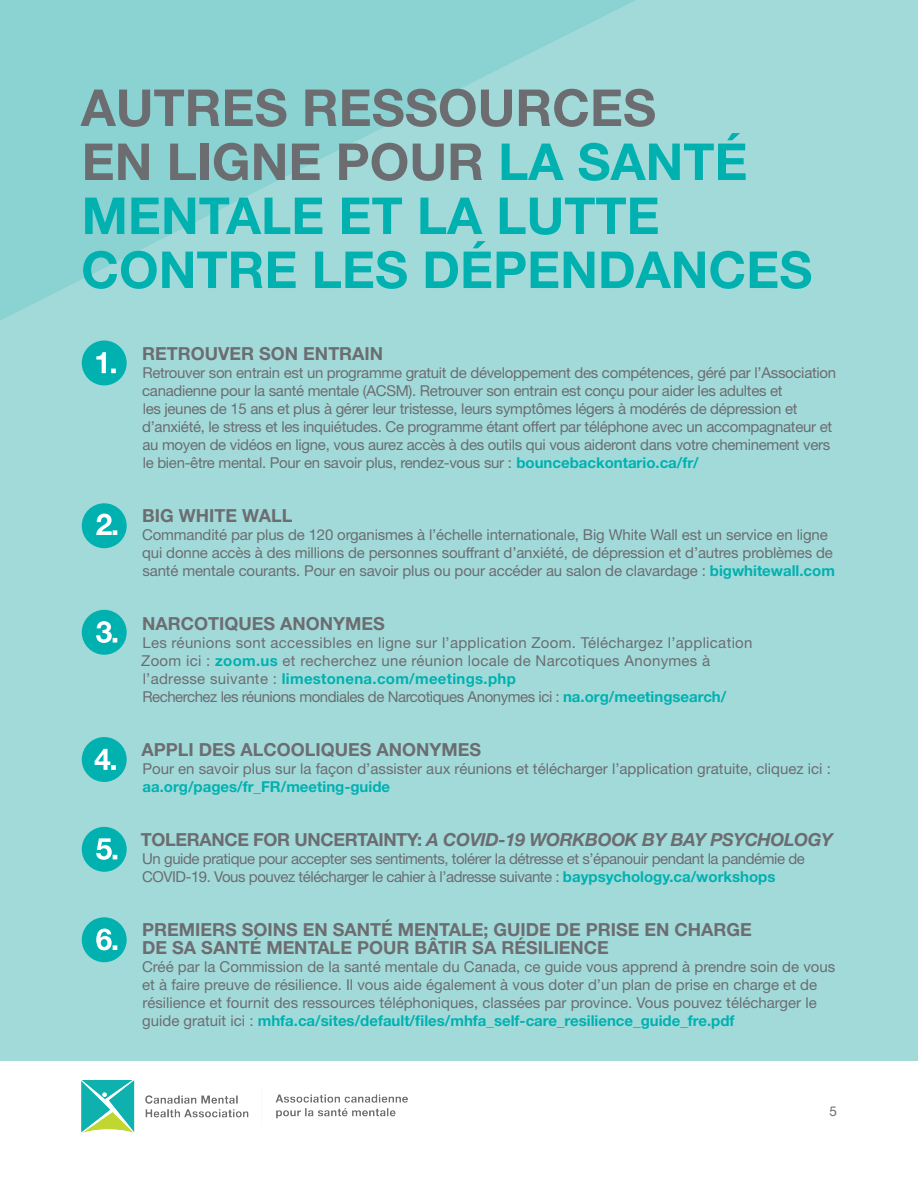
<style>
.page{position:relative;width:918px;height:1188px;background:#fff}
.page>*{position:absolute;margin:0;border:0;box-sizing:border-box;transform-origin:0 0}
.t1{font:700 51px/54px "Helvetica Neue LT Std";color:#00b1b0}
.t2{font:700 18px/18px "Helvetica Neue LT Std";color:#6c6d70}
.t3{font:italic 700 18px "Helvetica Neue LT Std";letter-spacing:-.02em;color:#6c6d70}
.t4{font:15px/18px "Helvetica Neue LT Std";letter-spacing:-.02em;color:#6c6d70}
.t5{font:15px/18px "Helvetica Neue LT Std";color:#6c6d70}
.t6{font:15px/18px "Helvetica Neue LT Std";letter-spacing:.02em;color:#6c6d70}
.t7{font:700 15px "Helvetica Neue LT Std";color:#00b1b0}
.t8{font:13.5px "Helvetica Neue LT Std";color:#6c6d70}
.s1{color:#6c6d70}
.s2{font-weight:700;color:#00b1b0}
.s3{font-style:normal}
</style>
<div class="page">
<div style="left:0;top:0;width:918px;height:1060px;background:#a2dada"></div>
<img style="left:81px;top:1081px;width:327px;height:52px">
<svg style="left:0;top:0;width:635px;height:320px;fill:#8bd2d3"></svg>
<div style="left:82px;top:503px;width:45px;height:45px;background:#00b1b0;border-radius:50%"></div>
<svg style="left:96px;top:514px;width:21px;height:21px"></svg>
<div style="left:82px;top:610px;width:45px;height:45px;background:#00b1b0;border-radius:50%"></div>
<svg style="left:96px;top:621px;width:21px;height:22px"></svg>
<div style="left:82px;top:737px;width:45px;height:45px;background:#00b1b0;border-radius:50%"></div>
<svg style="left:95px;top:749px;width:21px;height:21px"></svg>
<div style="left:82px;top:917px;width:45px;height:45px;background:#00b1b0;border-radius:50%"></div>
<svg style="left:96px;top:929px;width:21px;height:21px"></svg>
<div style="left:82px;top:827px;width:45px;height:45px;background:#00b1b0;border-radius:50%"></div>
<svg style="left:96px;top:838px;width:21px;height:22px"></svg>
<div style="left:82px;top:341px;width:45px;height:44px;background:#00b1b0;border-radius:50%"></div>
<svg style="left:96px;top:352px;width:20px;height:21px"></svg>
<h1 class="t1" style="left:81px;top:80px;width:733px"><span class="s1">AUTRES RESSOURCES<br>EN LIGNE POUR</span> LA SANTÉ<br>MENTALE ET LA LUTTE<br>CONTRE LES DÉPENDANCES</h1>
<p class="t2" style="left:142px;top:344px;width:243px">RETROUVER SON ENTRAIN</p>
<p class="t4" style="left:142px;top:363px;width:696px">Retrouver son entrain est un programme gratuit de développement des compétences, géré par l’Association canadienne pour la santé mentale (ACSM). Retrouver son entrain est conçu pour aider les adultes et<br>les jeunes de 15 ans et plus à gérer leur tristesse, leurs symptômes légers à modérés de dépression et d’anxiété, le stress et les inquiétudes. Ce programme étant offert par téléphone avec un accompagnateur et au moyen de vidéos en ligne, vous aurez accès à des outils qui vous aideront dans votre cheminement vers le bien-être mental. Pour en savoir plus, rendez-vous sur : <span class="s2">bouncebackontario.ca/fr/</span></p>
<p class="t2" style="left:142px;top:506px;width:152px">BIG WHITE WALL</p>
<p class="t4" style="left:142px;top:525px;width:694px">Commandité par plus de 120 organismes à l’échelle internationale, Big White Wall est un service en ligne qui donne accès à des millions de personnes souffrant d’anxiété, de dépression et d’autres problèmes de santé mentale courants. Pour en savoir plus ou pour accéder au salon de clavardage : <span class="s2">bigwhitewall.com</span></p>
<p class="t2" style="left:142px;top:614px;width:244px">NARCOTIQUES ANONYMES</p>
<p class="t6" style="left:141px;top:633px;width:613px">Les réunions sont accessibles en ligne sur l’application Zoom. Téléchargez l’application Zoom ici : <span class="s2">zoom.us</span> et recherchez une réunion locale de Narcotiques Anonymes à l’adresse suivante : <span class="s2">limestonena.com/meetings.php<br></span>Recherchez les réunions mondiales de Narcotiques Anonymes ici : <span class="s2">na.org/meetingsearch/</span></p>
<p class="t2" style="left:142px;top:740px;width:341px">APPLI DES ALCOOLIQUES ANONYMES</p>
<p class="t5" style="left:142px;top:759px;width:690px">Pour en savoir plus sur la façon d’assister aux réunions et télécharger l’application gratuite, cliquez ici :</p>
<p class="t7" style="left:142px;top:777px;width:249px">aa.org/pages/fr_FR/meeting-guide</p>
<p class="t3" style="left:141px;top:828px;width:693px"><span class="s3">TOLERANCE FOR UNCERTAINTY:</span> A COVID-19 WORKBOOK BY BAY PSYCHOLOGY</p>
<p class="t4" style="left:142px;top:849px;width:664px">Un guide pratique pour accepter ses sentiments, tolérer la détresse et s’épanouir pendant la pandémie de<br>COVID-19. Vous pouvez télécharger le cahier à l’adresse suivante : <span class="s2">baypsychology.ca/workshops</span></p>
<p class="t2" style="left:142px;top:920px;width:611px">PREMIERS SOINS EN SANTÉ MENTALE; GUIDE DE PRISE EN CHARGE<br>DE SA SANTÉ MENTALE POUR BÂTIR SA RÉSILIENCE</p>
<p class="t5" style="left:142px;top:957px;width:695px">Créé par la Commission de la santé mentale du Canada, ce guide vous apprend à prendre soin de vous et à faire preuve de résilience. Il vous aide également à vous doter d’un plan de prise en charge et de résilience et fournit des ressources téléphoniques, classées par province. Vous pouvez télécharger le guide gratuit ici : <span class="s2">mhfa.ca/sites/default/files/mhfa_self-care_resilience_guide_fre.pdf</span></p>
<p class="t8" style="left:829px;top:1103px;width:9px">5</p>
</div>
